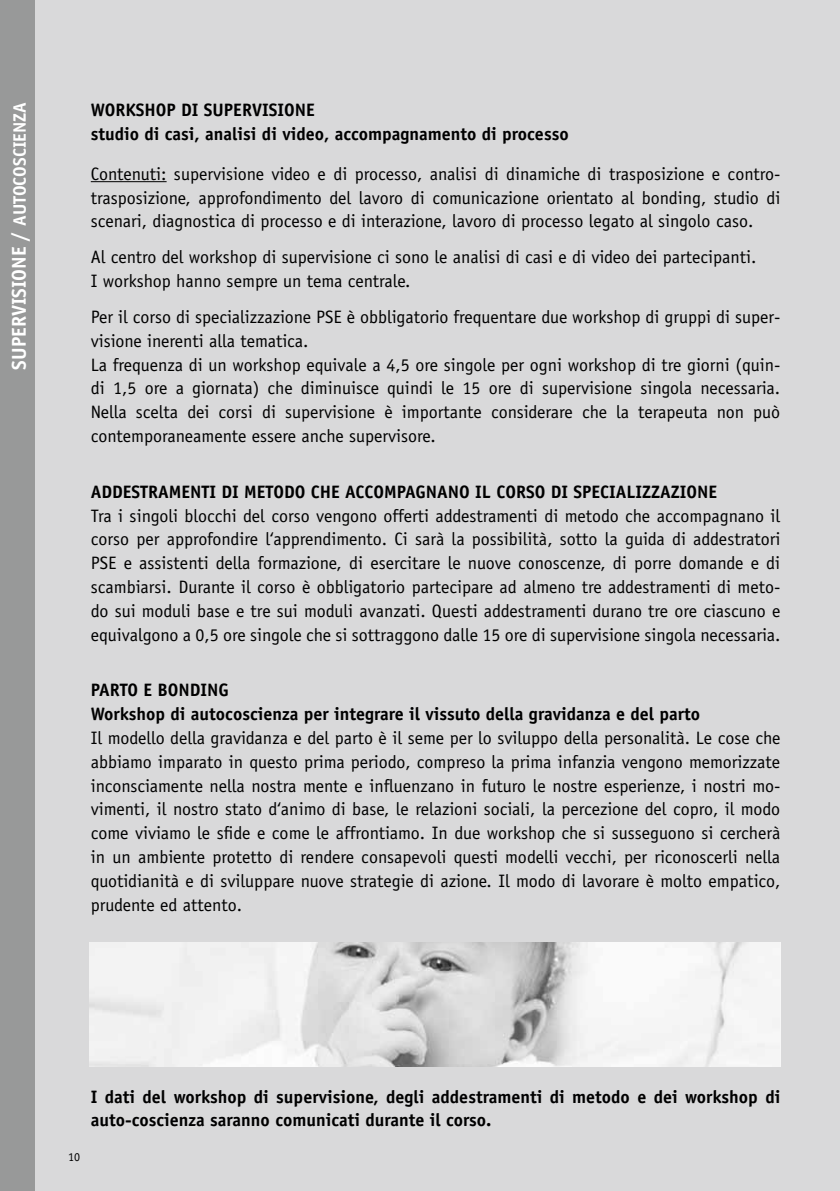
<style>
.page{position:relative;width:840px;height:1191px;background:#fff}
.page>*{position:absolute;margin:0;border:0;box-sizing:border-box;transform-origin:0 0}
.t1{font:700 20px "Officina Sans";color:#fff}
.t2{font:18px/23.8px "Officina Sans";color:#000;text-align:justify}
.t3{font:700 18px/23.8px "Officina Sans";color:#000}
.t4{font:12px "Officina Sans";color:#000}
.s1{font-size:18px}
</style>
<div class="page">
<div style="left:34px;top:0;width:805px;height:1191px;background:#d9d9da"></div>
<div style="left:0;top:0;width:34px;height:1191px;background:#989999"></div>
<hr style="left:91px;top:181px;width:75px;height:1px;background:#000">
<img style="left:90px;top:943px;width:690px;height:123px">
<p class="t1" style="left:6px;top:369px;width:269px;rotate:-90deg">Supervisione / <span class="s1">autocoscienza</span></p>
<p class="t3" style="left:91px;top:98px;width:479px">Workshop di supervisione<br>studio di casi, analisi di video, accompagnamento di processo</p>
<p class="t2" style="left:91px;top:162px;width:690px">Contenuti: supervisione video e di processo, analisi di dinamiche di trasposizione e contro&shy;trasposizione, approfondimento del lavoro di comunicazione orientato al bonding, studio di scenari, diagnostica di processo e di interazione, lavoro di processo legato al singolo caso.</p>
<p class="t2" style="left:91px;top:245px;width:666px">Al centro del workshop di supervisione ci sono le analisi di casi e di video dei partecipanti.<br>I workshop hanno sempre un tema centrale.</p>
<p class="t2" style="left:91px;top:305px;width:690px;text-align:left">Per il corso di specializzazione PSE è obbligatorio frequentare due workshop di gruppi di super&shy;visione inerenti alla tematica.<br>La frequenza di un workshop equivale a 4,5 ore singole per ogni workshop di tre giorni (quin&shy;di 1,5 ore a giornata) che diminuisce quindi le 15 ore di supervisione singola necessaria.<br>Nella scelta dei corsi di supervisione è importante considerare che la terapeuta non può contemporaneamente essere anche supervisore.</p>
<p class="t3" style="left:91px;top:479px;width:627px">Add estramenti di metodo ch e accompagnano il corso di specializzazione</p>
<p class="t2" style="left:91px;top:503px;width:690px">Tra i singoli blocchi del corso vengono offerti addestramenti di metodo che accompagnano il corso per approfondire l‘apprendimento. Ci sarà la possibilità, sotto la guida di addestratori PSE e assistenti della formazione, di esercitare le nuove conoscenze, di porre domande e di scambiarsi. Durante il corso è obbligatorio partecipare ad almeno tre addestramenti di meto&shy;do sui moduli base e tre sui moduli avanzati. Questi addestramenti durano tre ore ciascuno e equivalgono a 0,5 ore singole che si sottraggono dalle 15 ore di supervisione singola necessaria.</p>
<p class="t3" style="left:91px;top:678px;width:610px">Parto e Bonding<br>Workshop di autocoscienza per integrare il vissuto della gravidanza e del parto</p>
<p class="t2" style="left:91px;top:726px;width:690px">Il modello della gravidanza e del parto è il seme per lo sviluppo della personalità. Le cose che abbiamo imparato in questo prima periodo, compreso la prima infanzia vengono memorizzate inconsciamente nella nostra mente e influenzano in futuro le nostre esperienze, i nostri mo&shy;vimenti, il nostro stato d‘animo di base, le relazioni sociali, la percezione del copro, il modo come viviamo le sfide e come le affrontiamo. In due workshop che si susseguono si cercherà in un ambiente protetto di rendere consapevoli questi modelli vecchi, per riconoscerli nella quotidianità e di sviluppare nuove strategie di azione. Il modo di lavorare è molto empatico, prudente ed attento.</p>
<p class="t4" style="left:68px;top:1150px;width:13px">10</p>
<p class="t3" style="left:91px;top:1084px;width:690px">I dati del workshop di supervisione, degli addestramenti di metodo e dei workshop di auto-coscienza saranno comunicati durante il corso.</p>
</div>
